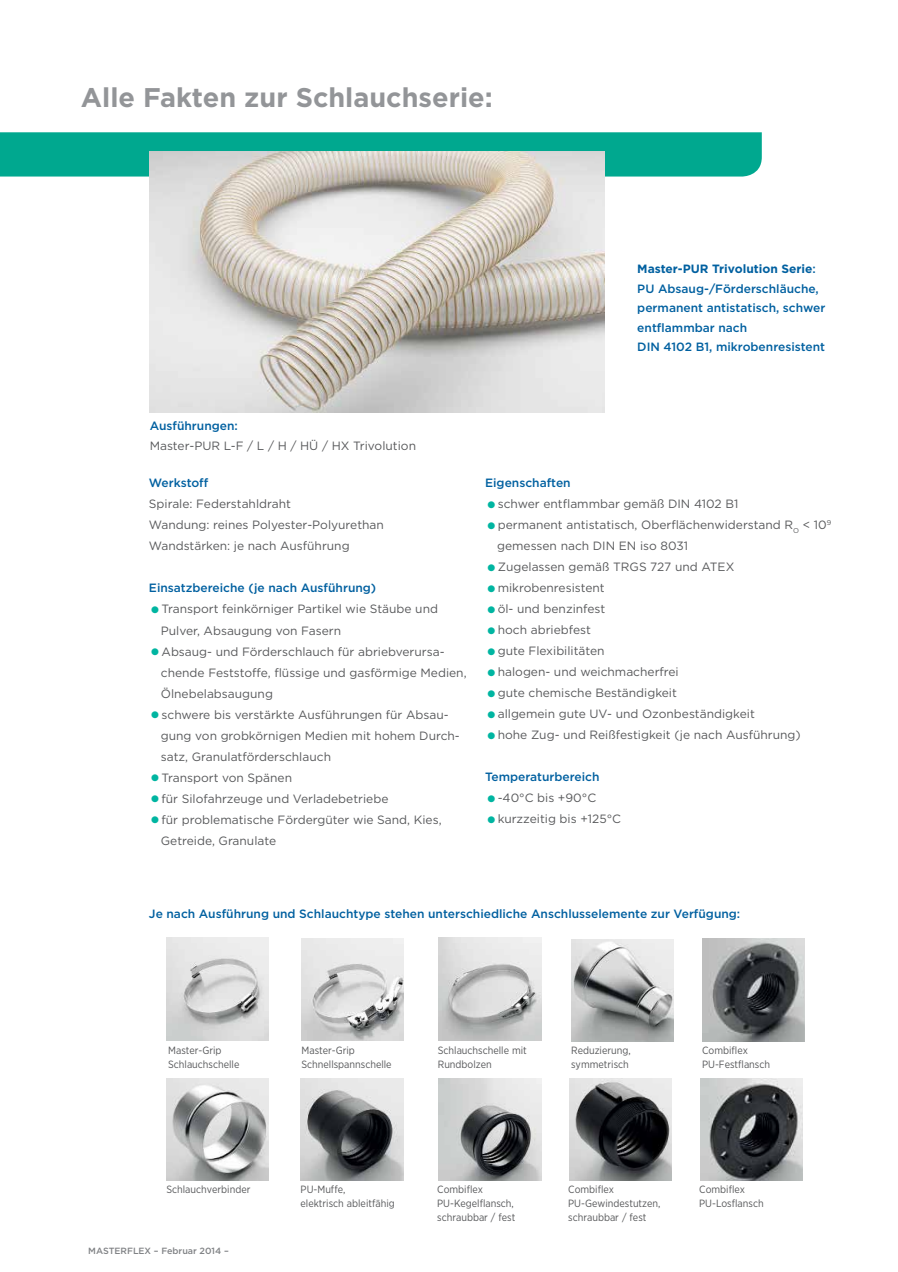
<style>
.page{position:relative;width:898px;height:1272px;background:#fff}
.page>*{position:absolute;margin:0;border:0;box-sizing:border-box;transform-origin:0 0}
.t1{font:700 27px "Gotham";color:#939598}
.t2{font:12px/21px "Gotham";color:#58595b}
.t3{font:500 12px/19.5px "Gotham";color:#0060a0}
.t4{font:10.5px/13.6px "Gotham Narrow";color:#58595b}
.t5{font:500 9px "Gotham";color:#808285}
.s1{font-weight:700}
.s2{font-size:26.25px;color:#00b5a1}
</style>
<div class="page">
<div style="left:0;top:132px;width:761px;height:44px;background:#00a88f"></div>
<img style="left:150px;top:151px;width:454px;height:261px">
<img style="left:166px;top:937px;width:103px;height:103px">
<img style="left:438px;top:937px;width:103px;height:103px">
<img style="left:571px;top:939px;width:102px;height:102px">
<img style="left:301px;top:938px;width:102px;height:102px">
<img style="left:166px;top:1078px;width:103px;height:102px">
<img style="left:300px;top:1078px;width:103px;height:102px">
<img style="left:438px;top:1078px;width:103px;height:102px">
<img style="left:569px;top:1078px;width:102px;height:102px">
<img style="left:702px;top:939px;width:102px;height:102px">
<img style="left:700px;top:1078px;width:102px;height:102px">
<h1 class="t1" style="left:81px;top:81px;width:413px">Alle Fakten zur Schlauchserie:</h1>
<p class="t3" style="left:150px;top:416px;width:90px">Ausführungen:</p>
<p class="t2" style="left:150px;top:435px;width:268px">Master-PUR L-F / L / H / HÜ / HX Trivolution</p>
<p class="t3" style="left:637px;top:259px;width:189px"><span class="s1">Master-PUR Trivolution Serie</span>:<br>PU Absaug-/Förderschläuche, permanent antistatisch, schwer entflammbar nach<br>DIN 4102 B1, mikrobenresistent</p>
<p class="t3" style="left:149px;top:473px;width:61px">Werkstoff</p>
<p class="t2" style="left:149px;top:493px;width:236px">Spirale: Federstahldraht<br>Wandung: reines Polyester-Polyurethan<br>Wandstärken: je nach Ausführung</p>
<p class="t3" style="left:149px;top:578px;width:229px">Einsatzbereiche (je nach Ausführung)</p>
<p class="t2" style="left:161px;top:598px;width:278px;text-indent:-12px"><span class="s2">•</span>Transport feinkörniger Partikel wie Stäube und<br>Pulver, Absaugung von Fasern</p>
<p class="t2" style="left:161px;top:640px;width:307px;text-indent:-12px"><span class="s2">•</span>Absaug- und Förderschlauch für abriebverursa&shy;chende Feststoffe, flüssige und gasförmige Medien,<br>Ölnebelabsaugung</p>
<p class="t2" style="left:161px;top:703px;width:300px;text-indent:-12px"><span class="s2">•</span>schwere bis verstärkte Ausführungen für Absau&shy;gung von grobkörnigen Medien mit hohem Durch&shy;satz, Granulatförderschlauch</p>
<p class="t2" style="left:149px;top:766px;width:145px"><span class="s2">•</span>Transport von Spänen</p>
<p class="t2" style="left:149px;top:787px;width:241px"><span class="s2">•</span>für Silofahrzeuge und Verladebetriebe</p>
<p class="t2" style="left:161px;top:808px;width:282px;text-indent:-12px"><span class="s2">•</span>für problematische Fördergüter wie Sand, Kies,<br>Getreide, Granulate</p>
<p class="t3" style="left:485px;top:472px;width:87px">Eigenschaften</p>
<p class="t2" style="left:485px;top:493px;width:254px"><span class="s2">•</span>schwer entflammbar gemäß DIN 4102 B1</p>
<p class="t2" style="left:497px;top:514px;width:335px;text-indent:-12px"><span class="s2">•</span>permanent antistatisch, Oberflächenwiderstand R<sub>O</sub> &lt; 10<sup>9 </sup>gemessen nach DIN EN iso 8031</p>
<p class="t2" style="left:485px;top:556px;width:251px"><span class="s2">•</span>Zugelassen gemäß TRGS 727 und ATEX</p>
<p class="t2" style="left:485px;top:577px;width:121px"><span class="s2">•</span>mikrobenresistent</p>
<p class="t2" style="left:485px;top:598px;width:122px"><span class="s2">•</span>öl- und benzinfest</p>
<p class="t2" style="left:485px;top:619px;width:107px"><span class="s2">•</span>hoch abriebfest</p>
<p class="t2" style="left:485px;top:640px;width:121px"><span class="s2">•</span>gute Flexibilitäten</p>
<p class="t2" style="left:485px;top:661px;width:195px"><span class="s2">•</span>halogen- und weichmacherfrei</p>
<p class="t2" style="left:485px;top:682px;width:193px"><span class="s2">•</span>gute chemische Beständigkeit</p>
<p class="t2" style="left:485px;top:703px;width:271px"><span class="s2">•</span>allgemein gute UV- und Ozonbeständigkeit</p>
<p class="t2" style="left:485px;top:724px;width:317px"><span class="s2">•</span>hohe Zug- und Reißfestigkeit (je nach Ausführung)</p>
<p class="t3" style="left:485px;top:766px;width:116px">Temperaturbereich</p>
<p class="t2" style="left:485px;top:787px;width:112px"><span class="s2">•</span>-40°C bis +90°C</p>
<p class="t2" style="left:485px;top:808px;width:137px"><span class="s2">•</span>kurzzeitig bis +125°C</p>
<p class="t3" style="left:149px;top:903px;width:592px">Je nach Ausführung und Schlauchtype stehen unterschiedliche Anschlusselemente zur Verfügung:</p>
<p class="t4" style="left:168px;top:1043px;width:73px">Master-Grip<br>Schlauchschelle</p>
<p class="t4" style="left:437px;top:1043px;width:90px">Schlauchschelle mit<br>Rundbolzen</p>
<p class="t4" style="left:571px;top:1043px;width:61px">Reduzierung, symmetrisch</p>
<p class="t4" style="left:301px;top:1043px;width:92px">Master-Grip<br>Schnellspannschelle</p>
<p class="t4" style="left:701px;top:1043px;width:69px">Combiflex<br>PU-Festflansch</p>
<p class="t4" style="left:166px;top:1182px;width:85px">Schlauchverbinder</p>
<p class="t4" style="left:300px;top:1182px;width:96px">PU-Muffe,<br>elektrisch ableitfähig</p>
<p class="t4" style="left:437px;top:1182px;width:80px">Combiflex<br>PU-Kegelflansch, schraubbar / fest</p>
<p class="t4" style="left:568px;top:1182px;width:94px">Combiflex<br>PU-Gewindestutzen, schraubbar / fest</p>
<p class="t5" style="left:88px;top:1244px;width:142px">MASTERFLEX – Februar 2014 –</p>
<p class="t4" style="left:699px;top:1182px;width:66px">Combiflex<br>PU-Losflansch</p>
</div>
